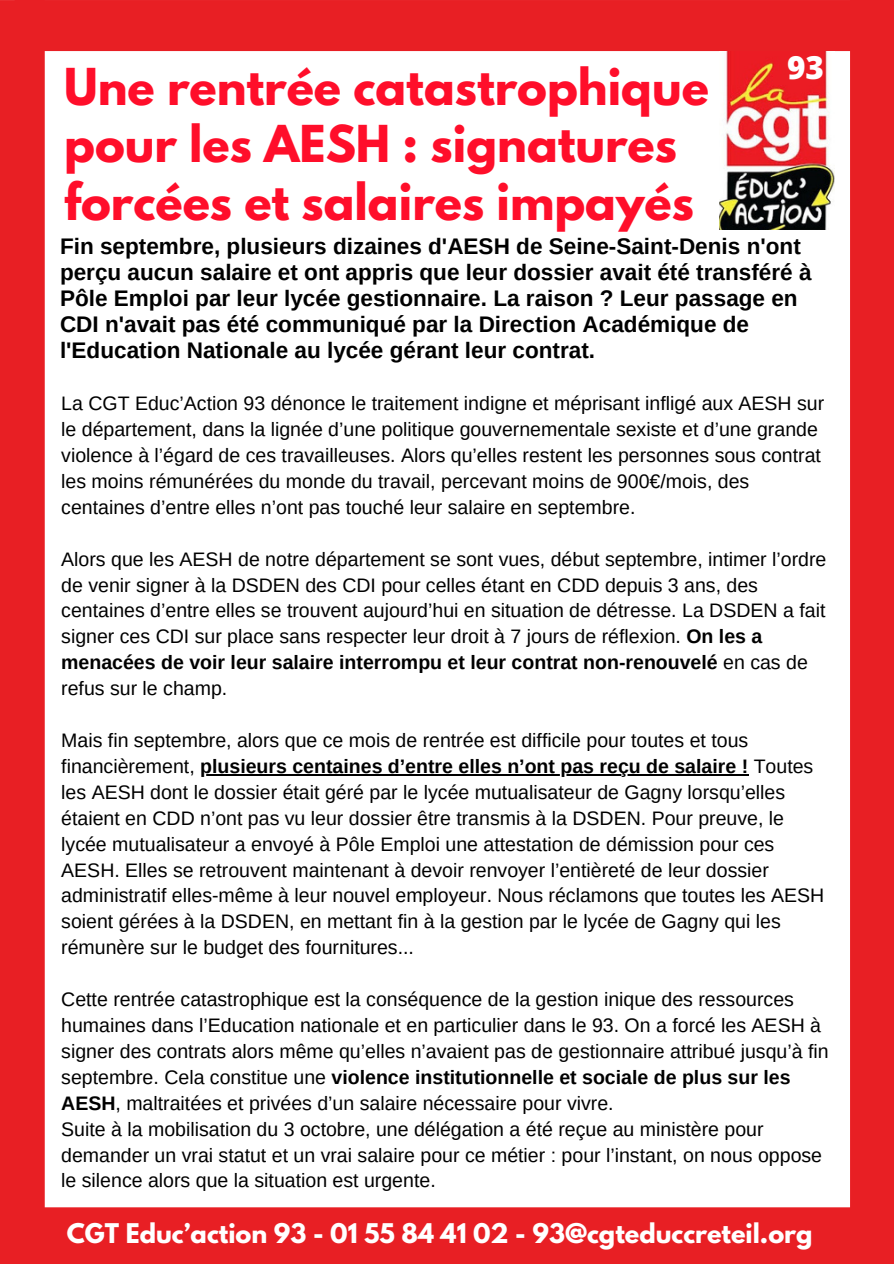
<style>
.page{position:relative;width:894px;height:1264px;background:#fff}
.page>*{position:absolute;margin:0;border:0;box-sizing:border-box;transform-origin:0 0}
.t1{font:700 45px/57.4px "League Spartan";color:#ff0e2a}
.t2{font:800 31.5px "Open Sans";color:#fff}
.t3{font:700 24px "League Spartan";color:#fff}
.t4{font:700 22.5px/26px "Arimo";color:#000}
.t5{font:19.5px/26px "Arimo";color:#000}
.s1{font-weight:700}
</style>
<div class="page">
<div style="left:0;top:1207px;width:893px;height:56px;background:#e81f24"></div>
<div style="left:0;top:0;width:45px;height:1251px;background:#e81f24"></div>
<div style="left:849px;top:51px;width:44px;height:1202px;background:#e81f24"></div>
<div style="left:9px;top:0;width:884px;height:51px;background:#e81f24"></div>
<img style="left:719px;top:52px;width:115px;height:177px">
<hr style="left:200px;top:774px;width:548px;height:1px;background:#000">
<p class="t1" style="left:64px;top:64px;width:646px">Une rentrée catastrophique pour les AESH : signatures forcées et salaires impayés</p>
<p class="t2" style="left:786px;top:45px;width:38px">93</p>
<p class="t4" style="left:60px;top:233px;width:752px">Fin septembre, plusieurs dizaines d'AESH de Seine-Saint-Denis n'ont perçu aucun salaire et ont appris que leur dossier avait été transféré à Pôle Emploi par leur lycée gestionnaire. La raison ? Leur passage en CDI n'avait pas été communiqué par la Direction Académique de l'Education Nationale au lycée gérant leur contrat.</p>
<p class="t5" style="left:61px;top:390px;width:764px">La CGT Educ’Action 93 dénonce le traitement indigne et méprisant infligé aux AESH sur le département, dans la lignée d’une politique gouvernementale sexiste et d’une grande violence à l’égard de ces travailleuses. Alors qu’elles restent les personnes sous contrat les moins rémunérées du monde du travail, percevant moins de 900€/mois, des centaines d’entre elles n’ont pas touché leur salaire en septembre.</p>
<p class="t5" style="left:61px;top:546px;width:766px">Alors que les AESH de notre département se sont vues, début septembre, intimer l’ordre de venir signer à la DSDEN des CDI pour celles étant en CDD depuis 3 ans, des centaines d’entre elles se trouvent aujourd’hui en situation de détresse. La DSDEN a fait signer ces CDI sur place sans respecter leur droit à 7 jours de réflexion. <span class="s1">On les a menacées de voir leur salaire interrompu et leur contrat non-renouvelé</span> en cas de refus sur le champ.</p>
<p class="t5" style="left:61px;top:727px;width:764px">Mais fin septembre, alors que ce mois de rentrée est difficile pour toutes et tous financièrement, <span class="s1">plusieurs centaines d’entre elles n’ont pas reçu de salaire !</span> Toutes les AESH dont le dossier était géré par le lycée mutualisateur de Gagny lorsqu’elles étaient en CDD n’ont pas vu leur dossier être transmis à la DSDEN. Pour preuve, le lycée mutualisateur a envoyé à Pôle Emploi une attestation de démission pour ces AESH. Elles se retrouvent maintenant à devoir renvoyer l’entièreté de leur dossier administratif elles-même à leur nouvel employeur. Nous réclamons que toutes les AESH soient gérées à la DSDEN, en mettant fin à la gestion par le lycée de Gagny qui les rémunère sur le budget des fournitures...</p>
<p class="t5" style="left:61px;top:986px;width:768px">Cette rentrée catastrophique est la conséquence de la gestion inique des ressources humaines dans l’Education nationale et en particulier dans le 93. On a forcé les AESH à signer des contrats alors même qu’elles n’avaient pas de gestionnaire attribué jusqu’à fin septembre. Cela constitue une <span class="s1">violence institutionnelle et sociale de plus sur les AESH</span>, maltraitées et privées d’un salaire nécessaire pour vivre.</p>
<p class="t5" style="left:61px;top:1115px;width:762px">Suite à la mobilisation du 3 octobre, une délégation a été reçue au ministère pour demander un vrai statut et un vrai salaire pour ce métier : pour l’instant, on nous oppose le silence alors que la situation est urgente.</p>
<p class="t3" style="left:67px;top:1221px;width:747px">CGT Educ’action 93 - 01 55 84 41 02 - 93@cgteduccreteil.org</p>
</div>
